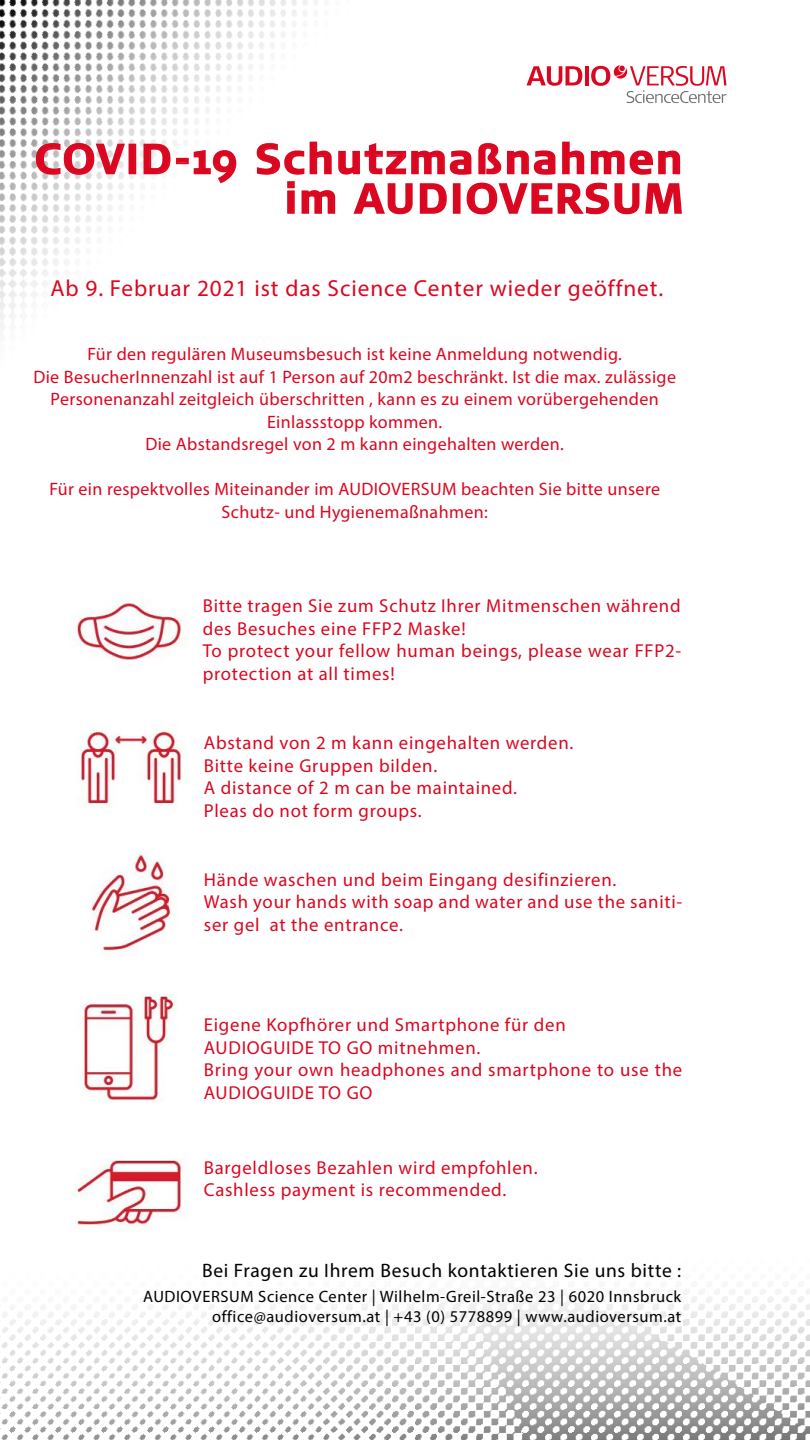
<style>
.page{position:relative;width:810px;height:1440px;background:#fff}
.page>*{position:absolute;margin:0;border:0;box-sizing:border-box;transform-origin:0 0}
.t1{font:700 41.25px/39.5px "Signa";letter-spacing:.05em;color:#db0720;text-align:right}
.t2{font:23.25px "Myriad Pro";letter-spacing:.04em;color:#db0720}
.t3{font:19.5px "Myriad Pro";letter-spacing:.035em;color:#000}
.t4{font:18.75px/22.5px "Myriad Pro";letter-spacing:.04em;color:#db0720}
.t5{font:18px/22.5px "Myriad Pro";letter-spacing:.02em;color:#db0720;text-align:center}
.t6{font:16.5px/19.7px "Myriad Pro";letter-spacing:.035em;color:#000;text-align:right}
</style>
<div class="page">
<img style="left:0;top:0;width:727px;height:331px">
<img style="left:0;top:1290px;width:810px;height:150px">
<svg style="left:527px;top:66px;width:55px;height:20px"></svg>
<hr style="left:585px;top:66px;width:4px;height:19px;background:#db0720">
<svg style="left:591px;top:65px;width:135px;height:38px"></svg>
<svg style="left:35px;top:142px;width:91px;height:34px"></svg>
<div style="left:129px;top:144px;width:7px;height:30px;border:2px solid #db0720"></div>
<svg style="left:143px;top:143px;width:29px;height:32px"></svg>
<div style="left:176px;top:158px;width:13px;height:6px;border:2px solid #db0720"></div>
<svg style="left:193px;top:149px;width:44px;height:35px"></svg>
<svg style="left:256px;top:141px;width:427px;height:74px"></svg>
<img style="left:74px;top:599px;width:111px;height:61px">
<img style="left:80px;top:727px;width:105px;height:81px">
<img style="left:91px;top:853px;width:81px;height:102px">
<img style="left:80px;top:994px;width:96px;height:108px">
<img style="left:76px;top:1160px;width:112px;height:69px">
<h1 class="t1" style="left:34px;top:139px;width:649px">COVID-19 Schutzmaßnahmen im AUDIOVERSUM</h1>
<p class="t2" style="left:50px;top:274px;width:614px">Ab 9. Februar 2021 ist das Science Center wieder geöffnet.</p>
<p class="t5" style="left:33px;top:342px;width:644px">Für den regulären Museumsbesuch ist keine Anmeldung notwendig.<br>Die BesucherInnenzahl ist auf 1 Person auf 20m2 beschränkt. Ist die max. zulässige Personenanzahl zeitgleich überschritten , kann es zu einem vorübergehenden Einlassstopp kommen.<br>Die Abstandsregel von 2 m kann eingehalten werden.</p>
<p class="t5" style="left:49px;top:477px;width:612px">Für ein respektvolles Miteinander im AUDIOVERSUM beachten Sie bitte unsere<br>Schutz- und Hygienemaßnahmen:</p>
<p class="t4" style="left:203px;top:595px;width:480px">Bitte tragen Sie zum Schutz Ihrer Mitmenschen während des Besuches eine FFP2 Maske!<br>To protect your fellow human beings, please wear FFP2- protection at all times!</p>
<p class="t4" style="left:204px;top:731px;width:371px">Abstand von 2 m kann eingehalten werden.<br>Bitte keine Gruppen bilden.<br>A distance of 2 m can be maintained.<br>Pleas do not form groups.</p>
<p class="t4" style="left:204px;top:868px;width:480px">Hände waschen und beim Eingang desifinzieren.<br>Wash your hands with soap and water and use the saniti&shy;ser gel at the entrance.</p>
<p class="t4" style="left:204px;top:1013px;width:480px">Eigene Kopfhörer und Smartphone für den<br>AUDIOGUIDE TO GO mitnehmen.<br>Bring your own headphones and smartphone to use the AUDIOGUIDE TO GO</p>
<p class="t4" style="left:204px;top:1156px;width:335px">Bargeldloses Bezahlen wird empfohlen.<br>Cashless payment is recommended.</p>
<p class="t3" style="left:202px;top:1258px;width:481px">Bei Fragen zu Ihrem Besuch kontaktieren Sie uns bitte :</p>
<p class="t6" style="left:143px;top:1286px;width:540px">AUDIOVERSUM Science Center | Wilhelm-Greil-Straße 23 | 6020 Innsbruck office@audioversum.at | +43 (0) 5778899 | www.audioversum.at</p>
</div>
